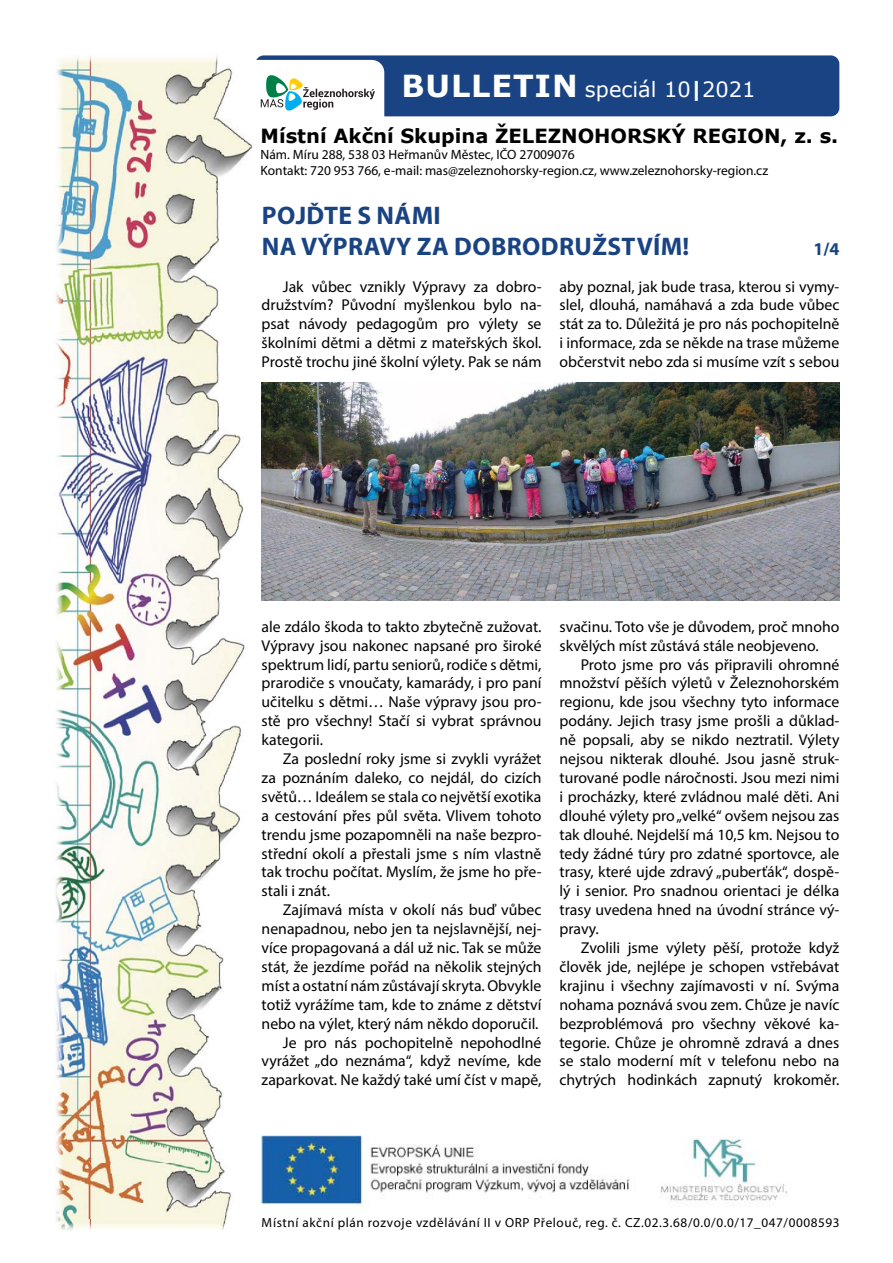
<style>
.page{position:relative;width:893px;height:1263px;background:#fff}
.page>*{position:absolute;margin:0;border:0;box-sizing:border-box;transform-origin:0 0}
.t1{font:700 30.3px "Verdana";letter-spacing:.03em;color:#fff}
.t2{font:700 25.5px/30.6px "Myriad Pro";letter-spacing:.015em;color:#194383}
.t3{font:21px "Verdana";color:#fff}
.t4{font:700 19.5px "Verdana";color:#000}
.t5{font:700 18px "Myriad Pro";color:#194383}
.t6{font:15.75px/18.9px "Myriad Pro";color:#000;text-align:justify}
.t7{font:13.5px/16.2px "Myriad Pro";color:#000}
.t8{font:13.2px "Myriad Pro";letter-spacing:.045em;color:#000}
.s1{font-weight:700}
</style>
<div class="page">
<img style="left:54px;top:55px;width:199px;height:1176px">
<img style="left:79px;top:1164px;width:116px;height:54px">
<div style="left:255px;top:55px;width:584px;height:61px;background:#194383;border-radius:9px"></div>
<div style="left:244px;top:60px;width:140px;height:75px;background:#fff;border-radius:13px"></div>
<svg style="left:261px;top:75px;width:114px;height:36px"></svg>
<img style="left:248px;top:1123px;width:539px;height:90px">
<img style="left:261px;top:383px;width:578px;height:218px">
<h1 class="t1" style="left:401px;top:66px;width:178px">BULLETIN</h1>
<p class="t4" style="left:260px;top:123px;width:579px">Místní Akční Skupina ŽELEZNOHORSKÝ REGION, z. s.</p>
<p class="t7" style="left:260px;top:148px;width:509px">Nám. Míru 288, 538 03 Heřmanův Městec, IČO 27009076<br>Kontakt: 720 953 766, e-mail: mas@zeleznohorsky-region.cz, www.zeleznohorsky-region.cz</p>
<h3 class="t3" style="left:585px;top:76px;width:172px">speciál 10<span class="s1">|</span>2021</h3>
<h2 class="t2" style="left:262px;top:203px;width:429px">POJĎTE S NÁMI<br>NA VÝPRAVY ZA DOBRODRUŽSTVÍM!</h2>
<p class="t5" style="left:813px;top:242px;width:27px">1/4</p>
<p class="t6" style="left:261px;top:278px;width:281px;text-indent:21px">Jak vůbec vznikly Výpravy za dobro&shy;družstvím? Původní myšlenkou bylo na&shy;psat návody pedagogům pro výlety se školními dětmi a dětmi z mateřských škol.<br>Prostě trochu jiné školní výlety. Pak se nám</p>
<p class="t6" style="left:559px;top:278px;width:281px">aby poznal, jak bude trasa, kterou si vymy&shy;slel, dlouhá, namáhavá a zda bude vůbec stát za to. Důležitá je pro nás pochopitelně i informace, zda se někde na trase můžeme občerstvit nebo zda si musíme vzít s sebou</p>
<p class="t6" style="left:261px;top:619px;width:281px">ale zdálo škoda to takto zbytečně zužovat.<br>Výpravy jsou nakonec napsané pro široké spektrum lidí, partu seniorů, rodiče s dětmi, prarodiče s vnoučaty, kamarády, i pro paní učitelku s dětmi… Naše výpravy jsou pro&shy;stě pro všechny! Stačí si vybrat správnou kategorii.</p>
<p class="t6" style="left:261px;top:751px;width:281px;text-indent:21px">Za poslední roky jsme si zvykli vyrážet za poznáním daleko, co nejdál, do cizích světů… Ideálem se stala co největší exotika a cestování přes půl světa. Vlivem tohoto trendu jsme pozapomněli na naše bezpro&shy;střední okolí a přestali jsme s ním vlastně tak trochu počítat. Myslím, že jsme ho pře&shy;stali i znát.</p>
<p class="t6" style="left:261px;top:902px;width:281px;text-align:right">Zajímavá místa v okolí nás buď vůbec nenapadnou, nebo jen ta nejslavnější, nej&shy;více propagovaná a dál už nic. Tak se může stát, že jezdíme pořád na několik stejných míst a ostatní nám zůstávají skryta. Obvykle totiž vyrážíme tam, kde to známe z dětství nebo na výlet, který nám někdo doporučil.<br>Je pro nás pochopitelně nepohodlné vyrážet „do neznáma“, když nevíme, kde zaparkovat. Ne každý také umí číst v mapě,</p>
<p class="t6" style="left:559px;top:619px;width:281px">svačinu. Toto vše je důvodem, proč mnoho skvělých míst zůstává stále neobjeveno.</p>
<p class="t6" style="left:559px;top:656px;width:281px;text-indent:21px">Proto jsme pro vás připravili ohromné množství pěších výletů v Železnohorském regionu, kde jsou všechny tyto informace podány. Jejich trasy jsme prošli a důklad&shy;ně popsali, aby se nikdo neztratil. Výlety nejsou nikterak dlouhé. Jsou jasně struk&shy;turované podle náročnosti. Jsou mezi nimi i procházky, které zvládnou malé děti. Ani dlouhé výlety pro „velké“ ovšem nejsou zas tak dlouhé. Nejdelší má 10,5 km. Nejsou to tedy žádné túry pro zdatné sportovce, ale trasy, které ujde zdravý „puberťák“, dospě&shy;lý i senior. Pro snadnou orientaci je délka trasy uvedena hned na úvodní stránce vý&shy;pravy.</p>
<p class="t6" style="left:559px;top:940px;width:281px;text-indent:21px">Zvolili jsme výlety pěší, protože když člověk jde, nejlépe je schopen vstřebávat krajinu i všechny zajímavosti v ní. Svýma nohama poznává svou zem. Chůze je navíc bezproblémová pro všechny věkové ka&shy;tegorie. Chůze je ohromně zdravá a dnes se stalo moderní mít v telefonu nebo na chytrých hodinkách zapnutý krokoměr.</p>
<p class="t8" style="left:261px;top:1218px;width:579px">Místní akční plán rozvoje vzdělávání II v ORP Přelouč, reg. č. CZ.02.3.68/0.0/0.0/17_047/0008593</p>
</div>
